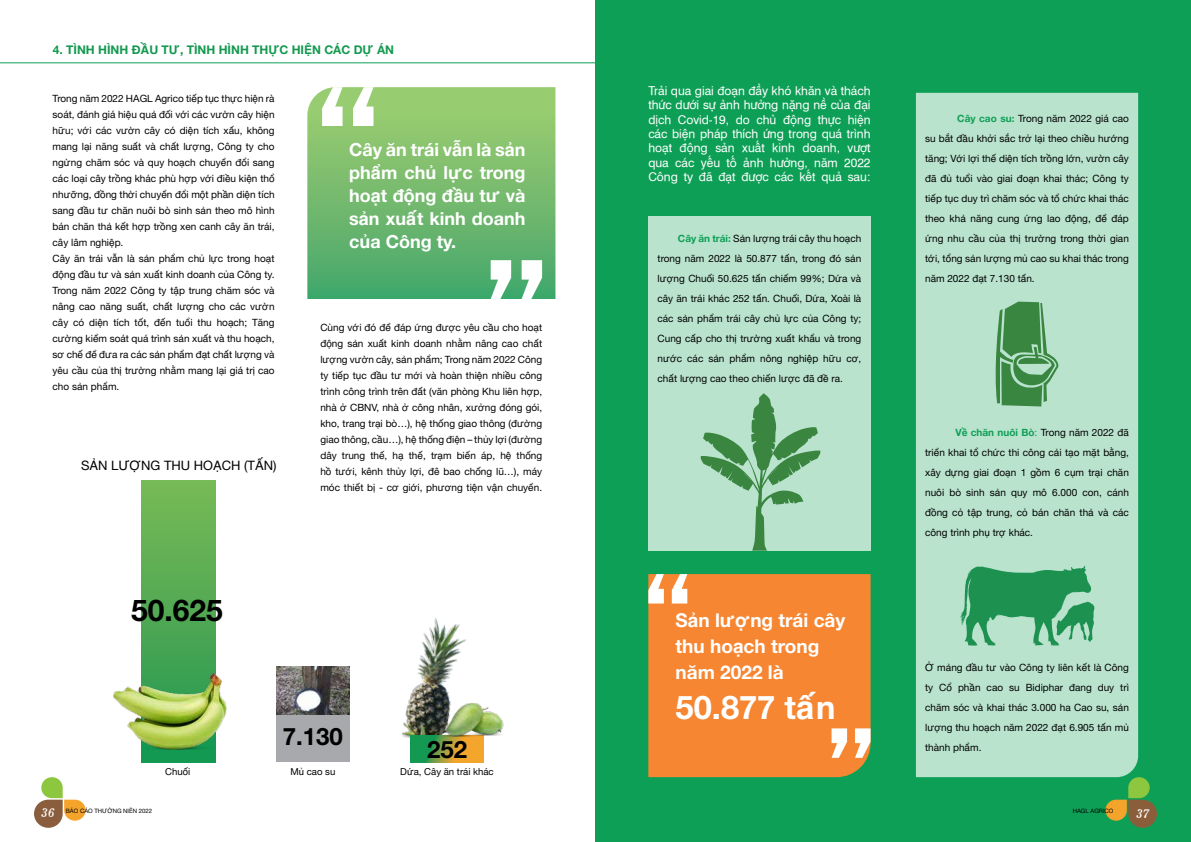
<style>
.page{position:relative;width:1191px;height:842px;background:#fff}
.page>*{position:absolute;margin:0;border:0;box-sizing:border-box;transform-origin:0 0}
.t1{font:700 32.6px "Helvetica Neue";color:#fff}
.t2{font:700 30px "Helvetica Neue";color:#000}
.t3{font:700 24px "Helvetica Neue";color:#000}
.t4{font:700 19px/26px "Helvetica Neue";color:#fff}
.t5{font:700 18px/23px "Helvetica Neue";color:#fff;text-align:justify}
.t6{font:13px "Helvetica Neue";color:#000}
.t7{font:12px/14.4px "UVN Hong Ha";color:#fff;text-align:justify}
.t8{font:700 12px "Helvetica Neue";color:#139950}
.t9{font:12px "News 701 BT Italic A";color:#fff}
.t10{font:10px/16px "Helvetica Neue";color:#000;text-align:justify}
.t11{font:9.6px "Helvetica Neue";color:#000}
.t12{font:6px "Helvetica Neue";color:#000}
.s1{font-weight:700;color:#0e9f56}
.s2{color:#0e9f56}
</style>
<div class="page">
<div style="left:595px;top:0;width:596px;height:842px;background:#0e9f56"></div>
<svg style="left:307px;top:87px;width:248px;height:212px;background:#74bb6e"></svg>
<svg style="left:322px;top:87px;width:51px;height:39px"></svg>
<svg style="left:491px;top:260px;width:51px;height:39px"></svg>
<img style="left:402px;top:618px;width:64px;height:120px">
<hr style="left:0;top:63px;width:1191px;height:1px;background:#0e9f56">
<svg style="left:34px;top:777px;width:52px;height:51px"></svg>
<svg style="left:1105px;top:777px;width:52px;height:51px"></svg>
<svg style="left:142px;top:480px;width:74px;height:282px;background:#56ac53"></svg>
<svg style="left:410px;top:736px;width:74px;height:26px"></svg>
<img style="left:114px;top:673px;width:112px;height:76px">
<div style="left:276px;top:714px;width:74px;height:48px;background:#a7a9ac"></div>
<img style="left:276px;top:666px;width:74px;height:48px">
<div style="left:648px;top:216px;width:222px;height:335px;background:#b9e3cd"></div>
<div style="left:648px;top:574px;width:222px;height:203px;background:#f68631"></div>
<div style="left:916px;top:93px;width:222px;height:684px;background:#b9e3cd"></div>
<svg style="left:831px;top:728px;width:39px;height:30px"></svg>
<svg style="left:648px;top:574px;width:39px;height:29px"></svg>
<svg style="left:993px;top:302px;width:65px;height:104px;background:#6aa976"></svg>
<svg style="left:959px;top:565px;width:135px;height:81px"></svg>
<svg style="left:700px;top:393px;width:120px;height:158px"></svg>
<img style="left:436px;top:680px;width:68px;height:79px">
<p class="t8" style="left:53px;top:41px;width:343px">4. TÌNH HÌNH ĐẦU TƯ, TÌNH HÌNH THỰC HIỆN CÁC DỰ ÁN</p>
<p class="t10" style="left:53px;top:91px;width:223px;text-align:left">Trong năm 2022 HAGL Agrico tiếp tục thực hiện rà soát, đánh giá hiệu quả đối với các vườn cây hiện hữu; với các vườn cây có diện tích xấu, không mang lại năng suất và chất lượng, Công ty cho ngừng chăm sóc và quy hoạch chuyển đổi sang các loại cây trồng khác phù hợp với điều kiện thổ nhưỡng, đồng thời chuyển đổi một phần diện tích sang đầu tư chăn nuôi bò sinh sản theo mô hình bán chăn thả kết hợp trồng xen canh cây ăn trái, cây lâm nghiệp.<br>Cây ăn trái vẫn là sản phẩm chủ lực trong hoạt động đầu tư và sản xuất kinh doanh của Công ty.<br>Trong năm 2022 Công ty tập trung chăm sóc và nâng cao năng suất, chất lượng cho các vườn cây có diện tích tốt, đến tuổi thu hoạch; Tăng cường kiểm soát quá trình sản xuất và thu hoạch, sơ chế để đưa ra các sản phẩm đạt chất lượng và yêu cầu của thị trường nhằm mang lại giá trị cao cho sản phẩm.</p>
<h3 class="t5" style="left:349px;top:138px;width:178px">Cây ăn trái vẫn là sản phẩm chủ lực trong hoạt động đầu tư và sản xuất kinh doanh của Công ty.</h3>
<p class="t10" style="left:320px;top:320px;width:223px">Cùng với đó để đáp ứng được yêu cầu cho hoạt động sản xuất kinh doanh nhằm nâng cao chất lượng vườn cây, sản phẩm; Trong năm 2022 Công ty tiếp tục đầu tư mới và hoàn thiện nhiều công trình công trình trên đất (văn phòng Khu liên hợp, nhà ở CBNV, nhà ở công nhân, xưởng đóng gói, kho, trang trại bò…), hệ thống giao thông (đường giao thông, cầu…), hệ thống điện – thủy lợi (đường dây trung thế, hạ thế, trạm biến áp, hệ thống hồ tưới, kênh thủy lợi, đê bao chống lũ…), máy móc thiết bị - cơ giới, phương tiện vận chuyển.</p>
<h3 class="t6" style="left:81px;top:456px;width:197px">SẢN LƯỢNG THU HOẠCH (TẤN)</h3>
<h2 class="t2" style="left:131px;top:587px;width:93px">50.625</h2>
<h3 class="t3" style="left:283px;top:717px;width:62px">7.130</h3>
<h3 class="t3" style="left:427px;top:730px;width:42px">252</h3>
<p class="t11" style="left:165px;top:764px;width:27px">Chuối</p>
<p class="t11" style="left:290px;top:764px;width:47px">Mủ cao su</p>
<p class="t11" style="left:400px;top:764px;width:95px">Dứa, Cây ăn trái khác</p>
<p class="t7" style="left:648px;top:82px;width:224px">Trải qua giai đoạn đầy khó khăn và thách thức dưới sự ảnh hưởng nặng nề của đại dịch Covid-19, do chủ động thực hiện các biện pháp thích ứng trong quá trình hoạt động sản xuất kinh doanh, vượt qua các yếu tố ảnh hưởng, năm 2022<br>Công ty đã đạt được các kết quả sau:</p>
<p class="t10" style="left:657px;top:229px;width:205px;line-height:20px;text-indent:20px"><span class="s1">Cây ăn trái:</span> Sản lượng trái cây thu hoạch trong năm 2022 là 50.877 tấn, trong đó sản lượng Chuối 50.625 tấn chiếm 99%; Dứa và cây ăn trái khác 252 tấn. Chuối, Dứa, Xoài là các sản phẩm trái cây chủ lực của Công ty; Cung cấp cho thị trường xuất khẩu và trong nước các sản phẩm nông nghiệp hữu cơ, chất lượng cao theo chiến lược đã đề ra.</p>
<h3 class="t4" style="left:675px;top:607px;width:171px">Sản lượng trái cây thu hoạch trong năm 2022 là</h3>
<h1 class="t1" style="left:675px;top:681px;width:161px">50.877 tấn</h1>
<p class="t10" style="left:925px;top:109px;width:205px;line-height:20px;text-indent:32px"><span class="s1">Cây cao su:</span> Trong năm 2022 giá cao su bắt đầu khởi sắc trở lại theo chiều hướng tăng; Với lợi thế diện tích trồng lớn, vườn cây đã đủ tuổi vào giai đoạn khai thác; Công ty tiếp tục duy trì chăm sóc và tổ chức khai thác theo khả năng cung ứng lao động, để đáp ứng nhu cầu của thị trường trong thời gian tới, tổng sản lượng mủ cao su khai thác trong năm 2022 đạt 7.130 tấn.</p>
<p class="t10" style="left:925px;top:423px;width:205px;line-height:20px;text-indent:30px"><span class="s1">Về chăn nuôi Bò</span><span class="s2">:</span> Trong năm 2022 đã triển khai tổ chức thi công cải tạo mặt bằng, xây dựng giai đoạn 1 gồm 6 cụm trại chăn nuôi bò sinh sản quy mô 6.000 con, cánh đồng cỏ tập trung, cỏ bán chăn thả và các công trình phụ trợ khác.</p>
<p class="t10" style="left:925px;top:658px;width:205px;line-height:20px">Ở mảng đầu tư vào Công ty liên kết là Công ty Cổ phần cao su Bidiphar đang duy trì chăm sóc và khai thác 3.000 ha Cao su, sản lượng thu hoạch năm 2022 đạt 6.905 tấn mủ thành phẩm.</p>
<p class="t12" style="left:66px;top:806px;width:88px">BÁO CÁO THƯỜNG NIÊN 2022</p>
<p class="t12" style="left:1072px;top:806px;width:42px">HAGL AGRICO</p>
<p class="t9" style="left:42px;top:806px;width:15px">36</p>
<p class="t9" style="left:1136px;top:806px;width:15px">37</p>
</div>
